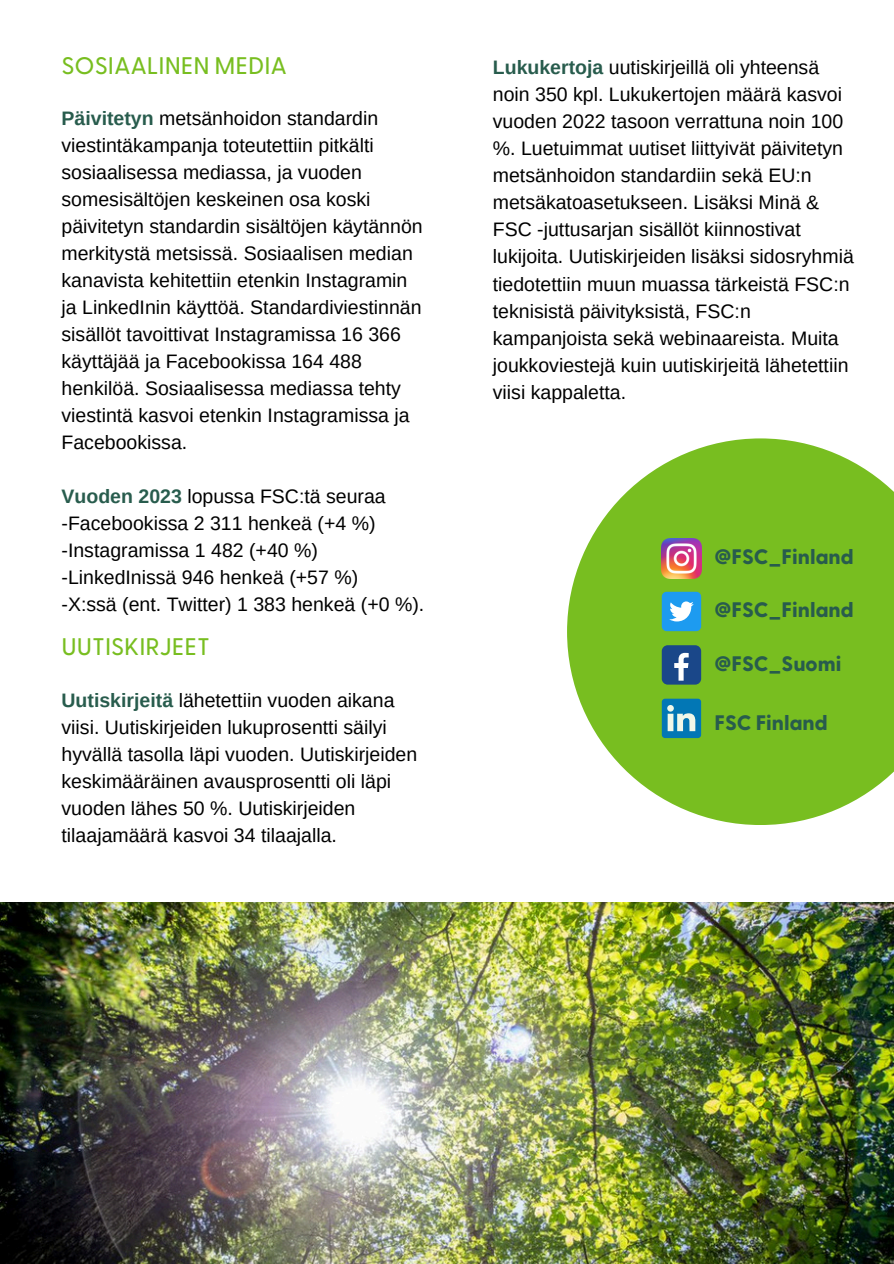
<style>
.page{position:relative;width:894px;height:1264px;background:#fff}
.page>*{position:absolute;margin:0;border:0;box-sizing:border-box;transform-origin:0 0}
.t1{font:500 24px "Greycliff CF";color:#78be20}
.t2{font:800 21px "Greycliff CF";color:#285c4d}
.t3{font:19.5px/27px "Arimo";color:#000}
.s1{font-weight:700;color:#285c4d}
</style>
<div class="page">
<img style="left:0;top:902px;width:893px;height:361px">
<svg style="left:567px;top:438px;width:326px;height:387px;fill:#78be20"></svg>
<img style="left:661px;top:539px;width:40px;height:39px">
<div style="left:661px;top:645px;width:40px;height:39px;background:#1a4789;border-radius:6px"></div>
<svg style="left:674px;top:653px;width:14px;height:27px"></svg>
<div style="left:661px;top:591px;width:40px;height:40px;background:#1d9bf0;border-radius:5px"></div>
<svg style="left:669px;top:601px;width:24px;height:20px"></svg>
<svg style="left:661px;top:698px;width:40px;height:40px;background:#3d97ba"></svg>
<h1 class="t1" style="left:62px;top:55px;width:227px">SOSIAALINEN MEDIA</h1>
<p class="t3" style="left:62px;top:105px;width:362px"><span class="s1">Päivitetyn</span> metsänhoidon standardin viestintäkampanja toteutettiin pitkälti sosiaalisessa mediassa, ja vuoden somesisältöjen keskeinen osa koski päivitetyn standardin sisältöjen käytännön merkitystä metsissä. Sosiaalisen median kanavista kehitettiin etenkin Instagramin ja LinkedInin käyttöä. Standardiviestinnän sisällöt tavoittivat Instagramissa 16 366 käyttäjää ja Facebookissa 164 488 henkilöä. Sosiaalisessa mediassa tehty viestintä kasvoi etenkin Instagramissa ja Facebookissa.</p>
<p class="t3" style="left:62px;top:483px;width:325px"><span class="s1">Vuoden 2023</span> lopussa FSC:tä seuraa</p>
<p class="t3" style="left:62px;top:510px;width:315px">-Facebookissa 2 311 henkeä (+4 %)</p>
<p class="t3" style="left:62px;top:537px;width:258px">-Instagramissa 1 482 (+40 %)</p>
<p class="t3" style="left:62px;top:564px;width:298px">-LinkedInissä 946 henkeä (+57 %)</p>
<p class="t3" style="left:62px;top:591px;width:364px">-X:ssä (ent. Twitter) 1 383 henkeä (+0 %).</p>
<h2 class="t1" style="left:62px;top:636px;width:150px">UUTISKIRJEET</h2>
<h2 class="t3" style="left:62px;top:686px;width:357px"><span class="s1">Uutiskirjeitä</span> lähetettiin vuoden aikana viisi. Uutiskirjeiden lukuprosentti säilyi hyvällä tasolla läpi vuoden. Uutiskirjeiden keskimääräinen avausprosentti oli läpi vuoden lähes 50 %. Uutiskirjeiden tilaajamäärä kasvoi 34 tilaajalla.</h2>
<p class="t3" style="left:492px;top:54px;width:362px"><span class="s1">Lukukertoja</span> uutiskirjeillä oli yhteensä noin 350 kpl. Lukukertojen määrä kasvoi vuoden 2022 tasoon verrattuna noin 100 %. Luetuimmat uutiset liittyivät päivitetyn metsänhoidon standardiin sekä EU:n metsäkatoasetukseen. Lisäksi Minä &amp; FSC -juttusarjan sisällöt kiinnostivat lukijoita. Uutiskirjeiden lisäksi sidosryhmiä tiedotettiin muun muassa tärkeistä FSC:n teknisistä päivityksistä, FSC:n kampanjoista sekä webinaareista. Muita joukkoviestejä kuin uutiskirjeitä lähetettiin viisi kappaletta.</p>
<p class="t2" style="left:714px;top:547px;width:141px">@FSC_Finland</p>
<p class="t2" style="left:714px;top:600px;width:141px">@FSC_Finland</p>
<p class="t2" style="left:714px;top:654px;width:128px">@FSC_Suomi</p>
<p class="t2" style="left:714px;top:713px;width:115px">FSC Finland</p>
</div>
